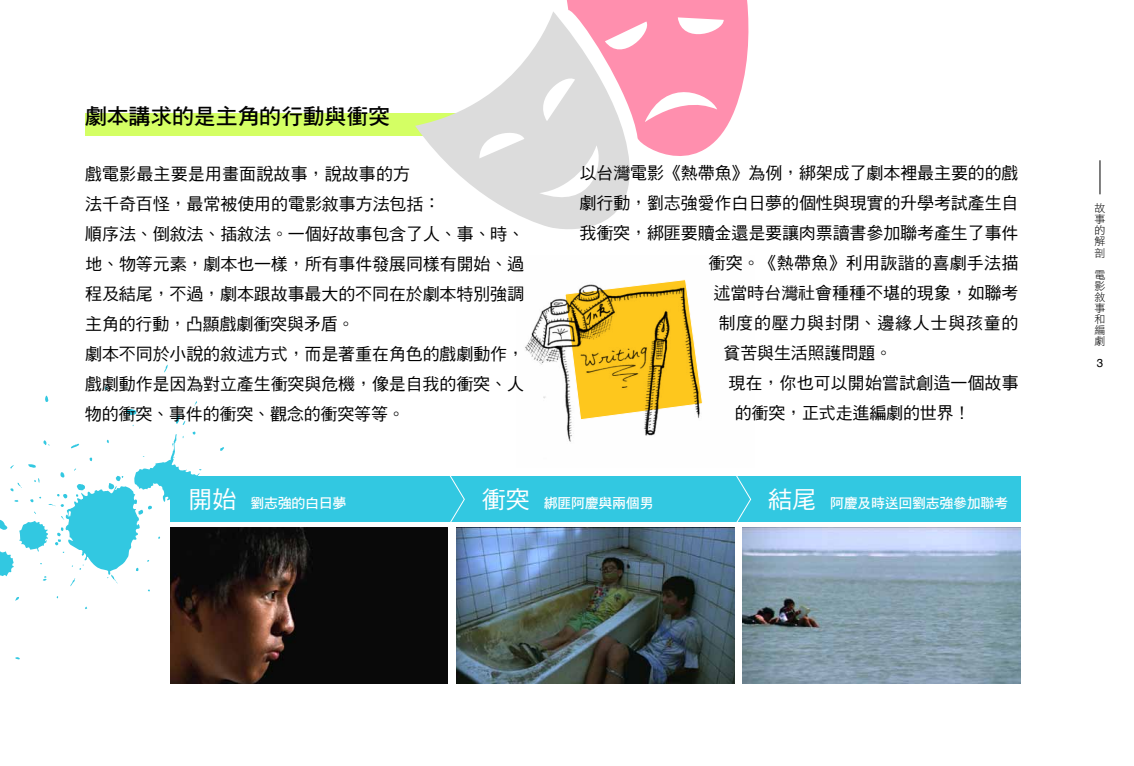
<style>
.page{position:relative;width:1134px;height:766px;background:#fff}
.page>*{position:absolute;margin:0;border:0;box-sizing:border-box;transform-origin:0 0}
.t1{font:22px "DF Hei Std W7";letter-spacing:-.01em;color:#000}
.t2{font:17px/30px "DF Hei Std W5";letter-spacing:-.005em;color:#000}
.t3{font:17px "DF Hei Std W5";letter-spacing:.015em;color:#000}
.t4{font:17px "DF Hei Std W5";letter-spacing:.045em;color:#000}
.t5{font:14px "DF Hei Std W7";letter-spacing:-.025em;color:#fff}
.t6{font:11.6px "Helvetica";color:#000}
.t7{font:11px/11px "DF Hei Std W3";color:#000;text-align:justify}
.s1{font-family:"DF Hei Std W5";font-size:24px}
</style>
<div class="page">
<svg style="left:0;top:364px;width:224px;height:245px"></svg>
<div style="left:85px;top:113px;width:383px;height:23px;background:#d4ff64"></div>
<img style="left:170px;top:527px;width:278px;height:156px">
<img style="left:456px;top:527px;width:278px;height:156px">
<img style="left:743px;top:527px;width:277px;height:156px">
<svg style="left:415px;top:12px;width:214px;height:217px"></svg>
<svg style="left:564px;top:0;width:185px;height:184px;fill:#ff8fae"></svg>
<img style="left:525px;top:279px;width:178px;height:163px">
<hr style="left:1100px;top:160px;width:1px;height:34px;background:#000">
<div style="left:170px;top:476px;width:850px;height:46px;background:#32c8e1"></div>
<svg style="left:446px;top:476px;width:19px;height:52px"></svg>
<svg style="left:733px;top:476px;width:19px;height:52px"></svg>
<p class="t1" style="left:85px;top:104px;width:307px">劇本講求的是主角的行動與衝突</p>
<p class="t2" style="left:85px;top:158px;width:441px">戲電影最主要是用畫面說故事，說故事的方<br>法千奇百怪，最常被使用的電影敘事方法包括：<br>順序法、倒敘法、插敘法。一個好故事包含了人、事、時、地、物等元素，劇本也一樣，所有事件發展同樣有開始、過程及結尾，不過，劇本跟故事最大的不同在於劇本特別強調主角的行動，凸顯戲劇衝突與矛盾。<br>劇本不同於小說的敘述方式，而是著重在角色的戲劇動作，戲劇動作是因為對立產生衝突與危機，像是自我的衝突、人物的衝突、事件的衝突、觀念的衝突等等。</p>
<p class="t2" style="left:580px;top:158px;width:440px">以台灣電影《熱帶魚》為例，綁架成了劇本裡最主要的的戲</p>
<p class="t2" style="left:580px;top:188px;width:440px">劇行動，劉志強愛作白日夢的個性與現實的升學考試產生自</p>
<p class="t2" style="left:579px;top:218px;width:440px">我衝突，綁匪要贖金還是要讓肉票讀書參加聯考產生了事件</p>
<p class="t3" style="left:708px;top:254px;width:311px">衝突。《熱帶魚》利用詼諧的喜劇手法描</p>
<p class="t2" style="left:713px;top:278px;width:307px">述當時台灣社會種種不堪的現象，如聯考</p>
<p class="t4" style="left:718px;top:314px;width:302px">制度的壓力與封閉、邊緣人士與孩童的</p>
<p class="t2" style="left:724px;top:338px;width:170px">貧苦與生活照護問題。</p>
<p class="t2" style="left:729px;top:368px;width:292px">現在，你也可以開始嘗試創造一個故事</p>
<p class="t2" style="left:735px;top:398px;width:237px">的衝突，正式走進編劇的世界！</p>
<p class="t5" style="left:189px;top:495px;width:159px"><span class="s1">開始</span> 劉志強的白日夢</p>
<p class="t5" style="left:482px;top:495px;width:173px"><span class="s1">衝突</span> 綁匪阿慶與兩個男</p>
<p class="t5" style="left:768px;top:495px;width:241px"><span class="s1">結尾</span> 阿慶及時送回劉志強參加聯考</p>
<p class="t7" style="left:1094px;top:203px;width:12px">故事的解剖</p>
<p class="t7" style="left:1094px;top:269px;width:12px">電影敘事和編劇</p>
<p class="t6" style="left:1097px;top:354px;width:8px">3</p>
</div>
